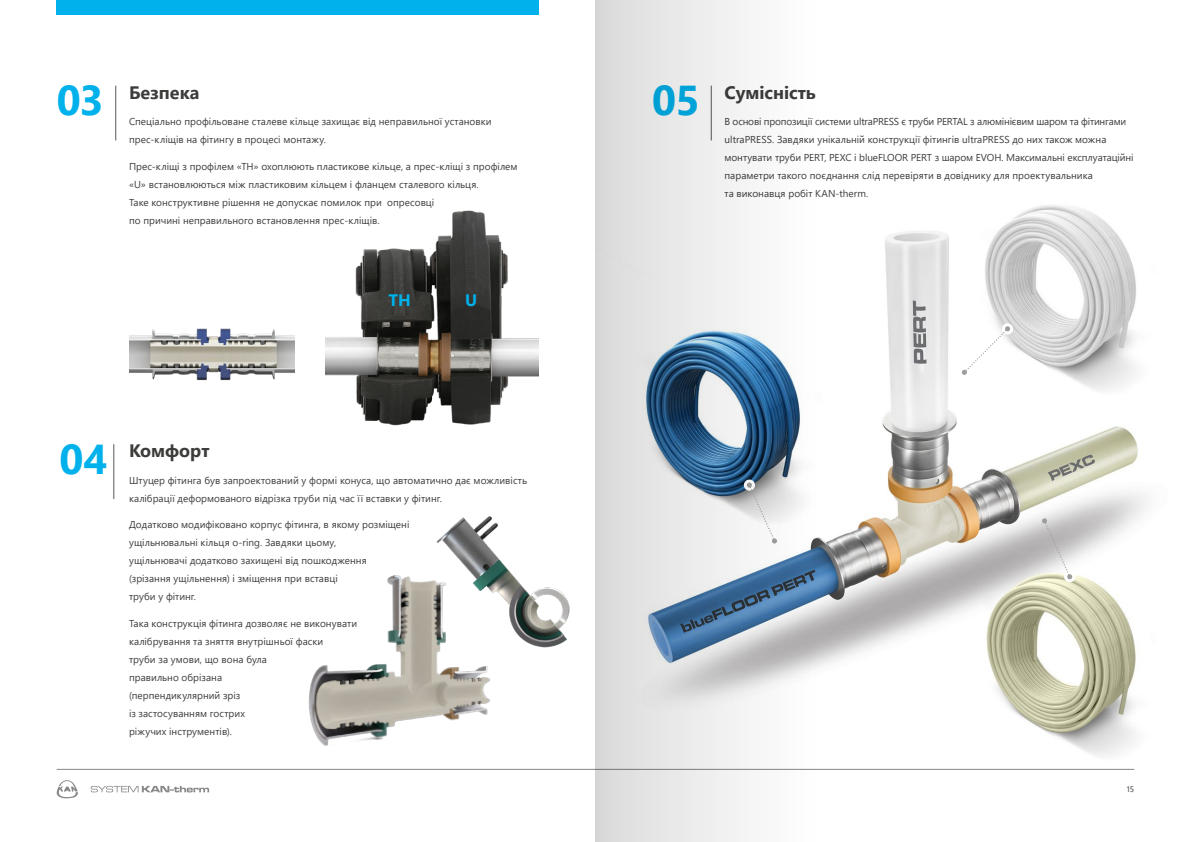
<style>
.page{position:relative;width:1191px;height:842px;background:#fff}
.page>*{position:absolute;margin:0;border:0;box-sizing:border-box;transform-origin:0 0}
.t1{font:700 41.7px "Segoe UI";color:#00b1eb}
.t2{font:700 18px "Segoe UI";letter-spacing:-.005em;color:#3c3c3b}
.t3{font:700 16.6px "Segoe UI";color:#00b1eb}
.t4{font:10px/18px "Segoe UI";color:#3c3c3b}
.t5{font:8px "Segoe UI";color:#3c3c3b}
</style>
<div class="page">
<svg style="left:57px;top:780px;width:21px;height:18px"></svg>
<svg style="left:91px;top:786px;width:118px;height:6px"></svg>
<img style="left:816px;top:205px;width:332px;height:565px">
<img style="left:325px;top:210px;width:214px;height:216px">
<hr style="left:114px;top:444px;width:1px;height:55px;background:#575756">
<hr style="left:116px;top:86px;width:1px;height:54px;background:#575756">
<hr style="left:57px;top:769px;width:1077px;height:1px;background:#878787">
<div style="left:57px;top:0;width:482px;height:14px;background:#00b1eb"></div>
<img style="left:308px;top:575px;width:182px;height:171px">
<img style="left:129px;top:328px;width:165px;height:53px">
<img style="left:422px;top:516px;width:148px;height:155px">
<svg style="left:1041px;top:518px;width:35px;height:65px;background:#d0cfcc"></svg>
<svg style="left:961px;top:322px;width:53px;height:53px"></svg>
<svg style="left:595px;top:0;width:221px;height:842px"></svg>
<h1 class="t1" style="left:57px;top:61px;width:49px">03</h1>
<h2 class="t2" style="left:129px;top:75px;width:72px">Безпека</h2>
<p class="t4" style="left:129px;top:112px;width:364px">Спеціально профільоване сталеве кільце захищає від неправильної установки прес-кліщів на фітингу в процесі монтажу.</p>
<p class="t4" style="left:129px;top:156px;width:390px">Прес-кліщі з профілем «TH» охоплюють пластикове кільце, а прес-кліщі з профілем «U» встановлюються між пластиковим кільцем і фланцем сталевого кільця.<br>Таке конструктивне рішення не допускає помилок при опресовці<br>по причині неправильного встановлення прес-кліщів.</p>
<h3 class="t3" style="left:388px;top:285px;width:24px">TH</h3>
<h3 class="t3" style="left:465px;top:285px;width:14px">U</h3>
<h1 class="t1" style="left:60px;top:420px;width:49px">04</h1>
<h2 class="t2" style="left:129px;top:434px;width:82px">Комфорт</h2>
<p class="t4" style="left:129px;top:470px;width:399px">Штуцер фітинга був запроектований у формі конуса, що автоматично дає можливість калібрації деформованого відрізка труби під час її вставки у фітинг.</p>
<p class="t4" style="left:129px;top:515px;width:282px">Додатково модифіковано корпус фітинга, в якому розміщені ущільнювальні кільця o‑ring. Завдяки цьому,<br>ущільнювачі додатково захищені від пошкодження (зрізання ущільнення) і зміщення при вставці<br>труби у фітинг.</p>
<p class="t4" style="left:129px;top:613px;width:230px">Така конструкція фітинга дозволяє не виконувати калібрування та зняття внутрішньої фаски<br>труби за умови, що вона була<br>правильно обрізана<br>(перпендикулярний зріз<br>із застосуванням гострих<br>ріжучих інструментів).</p>
<h1 class="t1" style="left:652px;top:61px;width:49px">05</h1>
<h2 class="t2" style="left:724px;top:75px;width:93px">Сумісність</h2>
<p class="t4" style="left:724px;top:112px;width:410px">В основі пропозиції системи ultraPRESS є труби PERTAL з алюмінієвим шаром та фітингами ultraPRESS. Завдяки унікальній конструкції фітингів ultraPRESS до них також можна монтувати труби PERT, PEXC і blueFLOOR PERT з шаром EVOH. Максимальні експлуатаційні параметри такого поєднання слід перевіряти в довіднику для проектувальника<br>та виконавця робіт KAN-therm.</p>
<p class="t5" style="left:1126px;top:781px;width:10px">15</p>
</div>
